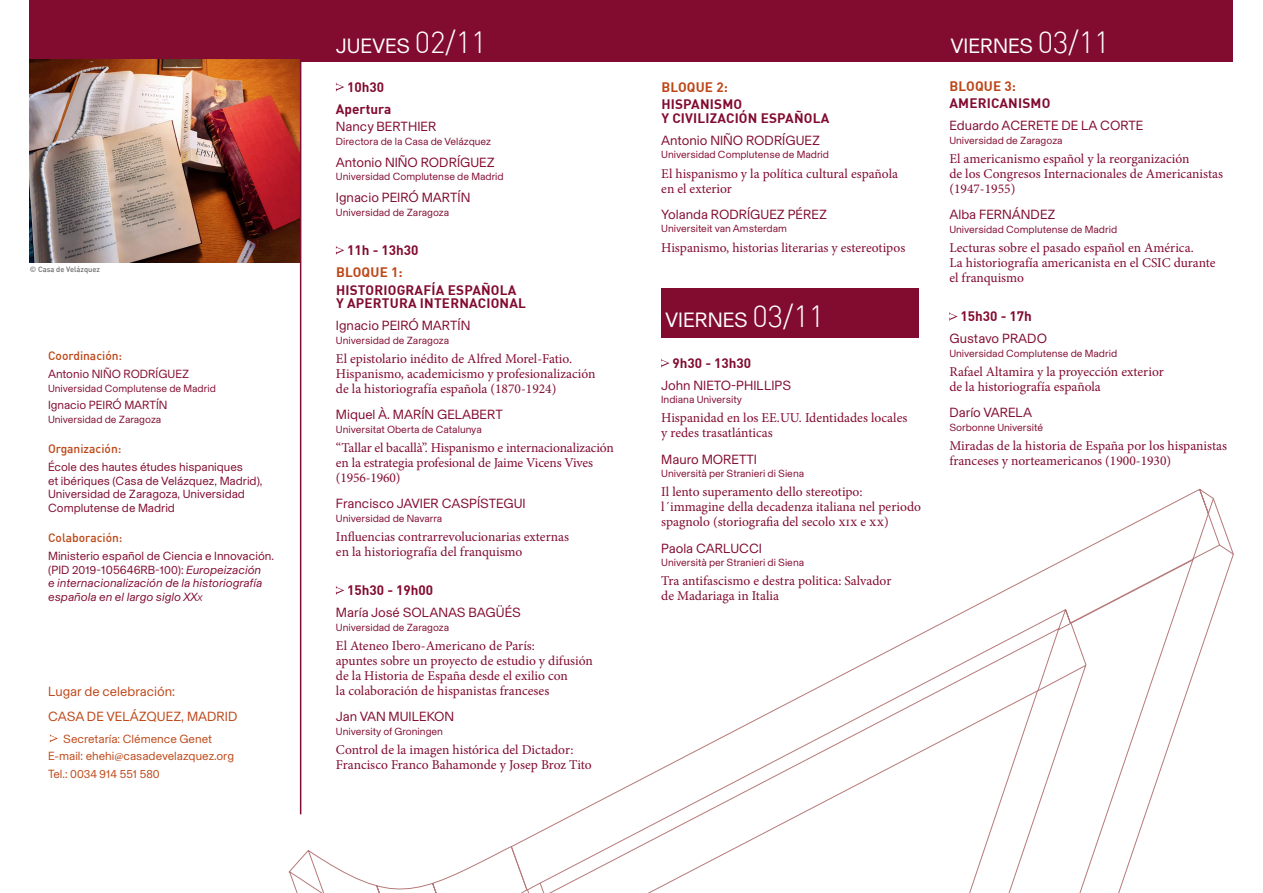
<style>
.page{position:relative;width:1263px;height:893px;background:#fff}
.page>*{position:absolute;margin:0;border:0;box-sizing:border-box;transform-origin:0 0}
.Día{font:21px "Basel";color:#fff}
.t1{font:13.5px/15px "Minion Pro";color:#820b30}
.Nombre{font:13.5px "Basel";color:#820b30}
.Nombre-2{font:700 13.5px/13.5px "DIN";letter-spacing:.015em;color:#820b30}
.Hora{font:700 13.5px "DIN";color:#820b30}
.Fecha{font:13.5px "Basel";color:#bd4717}
.Nombre-3{font:700 13.5px "DIN";letter-spacing:.015em;color:#bd4717}
.t2{font:12px/13.5px "Basel";color:#820b30}
.t3{font:italic 12px/13.5px "Basel";color:#820b30}
.t4{font:12px "Basel";color:#bd4717}
.t5{font:500 12px "DIN";color:#bd4717}
.Nombre-4{font:10.5px "Basel";color:#820b30}
.t6{font:500 7.5px "DIN";color:#6c6d70}
.s1{font-style:normal}
.s2{font-size:8.4px}
.s3{font-family:"Minion Pro"}
.s4{font-family:"DIN";font-weight:300;font-size:30px}
</style>
<div class="page">
<svg style="left:296px;top:891px;width:28px;height:2px"></svg>
<svg style="left:288px;top:488px;width:924px;height:403px"></svg>
<svg style="left:894px;top:497px;width:336px;height:394px"></svg>
<svg style="left:965px;top:544px;width:269px;height:349px"></svg>
<svg style="left:485px;top:882px;width:76px;height:11px"></svg>
<div style="left:30px;top:0;width:1203px;height:62px;background:#820b30"></div>
<svg style="left:661px;top:359px;width:8px;height:9px"></svg>
<svg style="left:336px;top:83px;width:8px;height:9px"></svg>
<svg style="left:336px;top:246px;width:8px;height:9px"></svg>
<svg style="left:336px;top:586px;width:8px;height:9px"></svg>
<svg style="left:949px;top:312px;width:8px;height:9px"></svg>
<svg style="left:50px;top:734px;width:8px;height:9px"></svg>
<img style="left:30px;top:60px;width:270px;height:202px">
<hr style="left:300px;top:45px;width:1px;height:769px;background:#820b30">
<div style="left:661px;top:288px;width:257px;height:50px;background:#820b30"></div>
<p class="t6" style="left:30px;top:264px;width:72px">© Casa de Velázquez</p>
<p class="t5" style="left:48px;top:348px;width:76px">Coordinación:</p>
<p class="t2" style="left:48px;top:367px;width:143px">Antonio NIÑO RODRÍGUEZ</p>
<p class="Nombre-4" style="left:48px;top:381px;width:169px">Universidad Complutense de Madrid</p>
<p class="t2" style="left:48px;top:398px;width:121px">Ignacio PEIRÓ MARTÍN</p>
<p class="Nombre-4" style="left:48px;top:412px;width:115px">Universidad de Zaragoza</p>
<p class="t5" style="left:48px;top:441px;width:75px">Organización:</p>
<p class="t2" style="left:48px;top:460px;width:216px">École des hautes études hispaniques<br>et ibériques (Casa de Velázquez, Madrid), Universidad de Zaragoza, Universidad Complutense de Madrid</p>
<p class="t5" style="left:48px;top:530px;width:76px">Colaboración:</p>
<p class="t3" style="left:48px;top:548px;width:227px"><span class="s1">Ministerio español de Ciencia e Innovación. (PID 2019-105646RB-100):</span> Europeización<br>e internacionalización de la historiografía española en el largo siglo XX<span class="s2">x</span></p>
<p class="Fecha" style="left:48px;top:682px;width:129px">Lugar de celebración:</p>
<p class="Fecha" style="left:48px;top:707px;width:191px">CASA DE VELÁZQUEZ, MADRID</p>
<p class="t4" style="left:63px;top:730px;width:150px">Secretaría: Clémence Genet</p>
<p class="t4" style="left:48px;top:748px;width:188px">E-mail: ehehi<span class="s3">@</span>casadevelazquez.org</p>
<p class="t4" style="left:48px;top:766px;width:113px">Tel.: 0034 914 551 580</p>
<p class="Día" style="left:336px;top:31px;width:152px">JUEVES <span class="s4">02/11</span></p>
<p class="Día" style="left:950px;top:31px;width:161px">VIERNES <span class="s4">03/11</span></p>
<p class="Nombre-3" style="left:661px;top:78px;width:68px">BLOQUE 2:</p>
<p class="Nombre-2" style="left:661px;top:97px;width:169px">HISPANISMO<br>Y CIVILIZACIÓN ESPAÑOLA</p>
<p class="Nombre" style="left:661px;top:131px;width:160px">Antonio NIÑO RODRÍGUEZ</p>
<p class="Nombre-4" style="left:661px;top:147px;width:169px">Universidad Complutense de Madrid</p>
<p class="t1" style="left:661px;top:166px;width:238px">El hispanismo y la política cultural española en el exterior</p>
<p class="Nombre" style="left:661px;top:205px;width:167px">Yolanda RODRÍGUEZ PÉREZ</p>
<p class="Nombre-4" style="left:661px;top:221px;width:127px">Universiteit van Amsterdam</p>
<p class="t1" style="left:661px;top:240px;width:245px">Hispanismo, historias literarias y estereotipos</p>
<p class="Nombre-3" style="left:949px;top:77px;width:68px">BLOQUE 3:</p>
<p class="Nombre-2" style="left:949px;top:96px;width:102px">AMERICANISMO</p>
<p class="Nombre" style="left:949px;top:116px;width:196px">Eduardo ACERETE DE LA CORTE</p>
<p class="Nombre-4" style="left:949px;top:133px;width:115px">Universidad de Zaragoza</p>
<p class="t1" style="left:949px;top:151px;width:275px">El americanismo español y la reorganización<br>de los Congresos Internacionales de Americanistas (1947-1955)</p>
<p class="Nombre" style="left:949px;top:205px;width:108px">Alba FERNÁNDEZ</p>
<p class="Nombre-4" style="left:949px;top:222px;width:169px">Universidad Complutense de Madrid</p>
<p class="t1" style="left:949px;top:240px;width:268px">Lecturas sobre el pasado español en América.<br>La historiografía americanista en el CSIC durante el franquismo</p>
<p class="Hora" style="left:961px;top:307px;width:73px">15h30 - 17h</p>
<p class="Nombre" style="left:949px;top:329px;width:99px">Gustavo PRADO</p>
<p class="Nombre-4" style="left:949px;top:346px;width:169px">Universidad Complutense de Madrid</p>
<p class="t1" style="left:949px;top:364px;width:216px">Rafael Altamira y la proyección exterior de la historiografía española</p>
<p class="Nombre" style="left:949px;top:403px;width:84px">Darío VARELA</p>
<p class="Nombre-4" style="left:949px;top:420px;width:95px">Sorbonne Université</p>
<p class="t1" style="left:949px;top:438px;width:279px">Miradas de la historia de España por los hispanistas franceses y norteamericanos (1900-1930)</p>
<p class="Hora" style="left:347px;top:78px;width:39px">10h30</p>
<p class="Nombre-2" style="left:336px;top:101px;width:57px">Apertura</p>
<p class="Nombre" style="left:336px;top:117px;width:102px">Nancy BERTHIER</p>
<p class="Nombre-4" style="left:336px;top:134px;width:157px">Directora de la Casa de Velázquez</p>
<p class="Nombre" style="left:336px;top:153px;width:160px">Antonio NIÑO RODRÍGUEZ</p>
<p class="Nombre-4" style="left:336px;top:169px;width:169px">Universidad Complutense de Madrid</p>
<p class="Nombre" style="left:336px;top:188px;width:136px">Ignacio PEIRÓ MARTÍN</p>
<p class="Nombre-4" style="left:336px;top:205px;width:115px">Universidad de Zaragoza</p>
<p class="Hora" style="left:347px;top:241px;width:73px">11h - 13h30</p>
<p class="Nombre-3" style="left:336px;top:263px;width:68px">BLOQUE 1:</p>
<p class="Nombre-2" style="left:336px;top:282px;width:191px">HISTORIOGRAFÍA ESPAÑOLA<br>Y APERTURA INTERNACIONAL</p>
<p class="Nombre" style="left:336px;top:316px;width:136px">Ignacio PEIRÓ MARTÍN</p>
<p class="Nombre-4" style="left:336px;top:333px;width:115px">Universidad de Zaragoza</p>
<p class="t1" style="left:336px;top:351px;width:261px">El epistolario inédito de Alfred Morel-Fatio.<br>Hispanismo, academicismo y profesionalización de la historiografía española (1870-1924)</p>
<p class="Nombre" style="left:336px;top:405px;width:168px">Miquel À. MARÍN GELABERT</p>
<p class="Nombre-4" style="left:336px;top:422px;width:147px">Universitat Oberta de Catalunya</p>
<p class="t1" style="left:336px;top:440px;width:279px">“Tallar el bacallà”. Hispanismo e internacionalización en la estrategia profesional de Jaime Vicens Vives (1956-1960)</p>
<p class="Nombre" style="left:336px;top:494px;width:191px">Francisco JAVIER CASPÍSTEGUI</p>
<p class="Nombre-4" style="left:336px;top:511px;width:108px">Universidad de Navarra</p>
<p class="t1" style="left:336px;top:529px;width:235px">Influencias contrarrevolucionarias externas en la historiografía del franquismo</p>
<p class="Hora" style="left:347px;top:581px;width:88px">15h30 - 19h00</p>
<p class="Nombre" style="left:336px;top:603px;width:186px">María José SOLANAS BAGÜÉS</p>
<p class="Nombre-4" style="left:336px;top:620px;width:115px">Universidad de Zaragoza</p>
<p class="t1" style="left:336px;top:638px;width:258px">El Ateneo Ibero-Americano de París:<br>apuntes sobre un proyecto de estudio y difusión de la Historia de España desde el exilio con<br>la colaboración de hispanistas franceses</p>
<p class="Nombre" style="left:336px;top:707px;width:120px">Jan VAN MUILEKON</p>
<p class="Nombre-4" style="left:336px;top:724px;width:109px">University of Groningen</p>
<p class="t1" style="left:336px;top:742px;width:257px">Control de la imagen histórica del Dictador:<br>Francisco Franco Bahamonde y Josep Broz Tito</p>
<p class="Día" style="left:665px;top:305px;width:161px">VIERNES <span class="s4">03/11</span></p>
<p class="Hora" style="left:672px;top:354px;width:80px">9h30 - 13h30</p>
<p class="Nombre" style="left:661px;top:376px;width:131px">John NIETO-PHILLIPS</p>
<p class="Nombre-4" style="left:661px;top:392px;width:82px">Indiana University</p>
<p class="t1" style="left:661px;top:411px;width:248px">Hispanidad en los EE.UU. Identidades locales y redes trasatlánticas</p>
<p class="Nombre" style="left:661px;top:450px;width:97px">Mauro MORETTI</p>
<p class="Nombre-4" style="left:661px;top:466px;width:144px">Università per Stranieri di Siena</p>
<p class="t1" style="left:661px;top:485px;width:261px">Il lento superamento dello stereotipo: l´immagine della decadenza italiana nel periodo spagnolo (storiografia del secolo xix e xx)</p>
<p class="Nombre" style="left:661px;top:539px;width:102px">Paola CARLUCCI</p>
<p class="Nombre-4" style="left:661px;top:555px;width:144px">Università per Stranieri di Siena</p>
<p class="t1" style="left:661px;top:574px;width:232px">Tra antifascismo e destra politica: Salvador de Madariaga in Italia</p>
</div>
